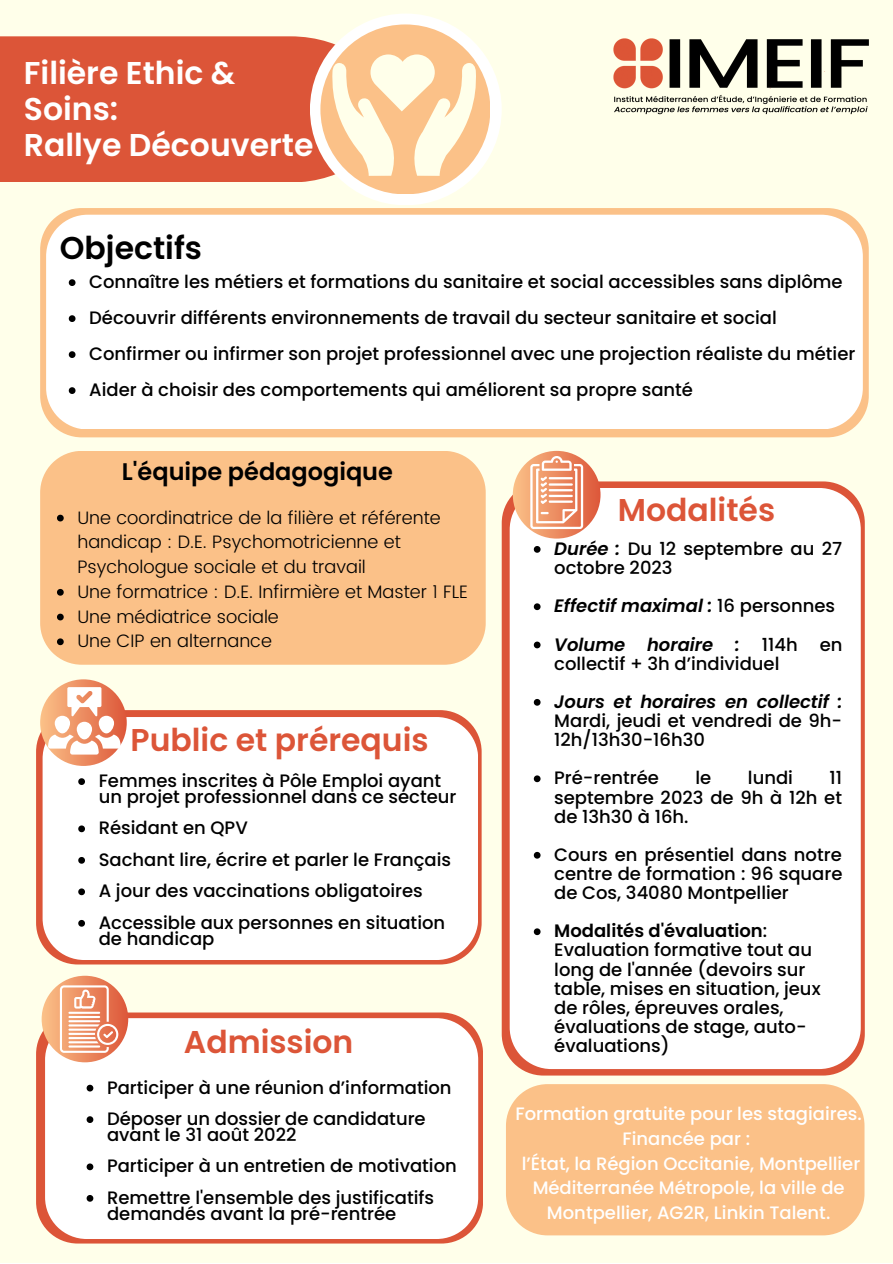
<style>
.page{position:relative;width:893px;height:1264px;background:#fff}
.page>*{position:absolute;margin:0;border:0;box-sizing:border-box;transform-origin:0 0}
.t1{font:600 31.5px/36px "Poppins";color:#fff}
.t2{font:600 31.5px "Poppins";color:#dc5538}
.t3{font:600 31.5px "Poppins";color:#000}
.t4{font:600 24px "Poppins";color:#000}
.t5{font:500 18px/19px "Poppins";color:#000}
.t6{font:300 18px/24.8px "Poppins";color:#000}
.t7{font:500 18px/24.8px "Poppins";color:#fff;text-align:center}
.t8{font:italic 600 18px "Poppins";color:#000}
.s1{font-weight:600;font-style:italic}
.s2{font-weight:500;font-style:normal}
.s3{font-weight:600}
</style>
<div class="page">
<div style="left:0;top:0;width:892px;height:1262px;background:#ffffea"></div>
<img style="left:613px;top:38px;width:256px;height:77px">
<div style="left:40px;top:451px;width:445px;height:213px;background:#fbc188"></div>
<div style="left:36px;top:710px;width:445px;height:254px;background:#dc5538;border-radius:42px"></div>
<div style="left:43px;top:717px;width:435px;height:242px;background:#fff;border-radius:42px"></div>
<svg style="left:40px;top:679px;width:87px;height:87px;background:#ec9066"></svg>
<div style="left:77px;top:721px;width:15px;height:18px;background:#fff;border-radius:8px"></div>
<div style="left:55px;top:715px;width:15px;height:18px;background:#fff;border-radius:8px"></div>
<div style="left:99px;top:715px;width:15px;height:18px;background:#fff;border-radius:8px"></div>
<svg style="left:48px;top:734px;width:73px;height:20px"></svg>
<svg style="left:67px;top:687px;width:34px;height:29px"></svg>
<div style="left:506px;top:1084px;width:358px;height:151px;background:#fbc188"></div>
<svg style="left:501px;top:481px;width:363px;height:594px;background:#df664a"></svg>
<div style="left:509px;top:488px;width:351px;height:581px;background:#fff"></div>
<div style="left:512px;top:451px;width:88px;height:87px;background:linear-gradient(to right,#fbc58e,#dd5a3c);border-radius:50%"></div>
<svg style="left:530px;top:456px;width:53px;height:73px;background:#f2b497"></svg>
<svg style="left:36px;top:1012px;width:446px;height:231px;background:#e3785d"></svg>
<div style="left:45px;top:1018px;width:433px;height:220px;background:#fff"></div>
<svg style="left:42px;top:975px;width:86px;height:87px;background:#ef9a6e"></svg>
<svg style="left:60px;top:985px;width:58px;height:67px;background:#f0ac90"></svg>
<div style="left:40px;top:208px;width:828px;height:229px;background:#fbc188;border-radius:42px"></div>
<div style="left:46px;top:215px;width:816px;height:214px;background:#fff;border-radius:42px"></div>
<div style="left:0;top:36px;width:342px;height:146px;background:#dc5538"></div>
<div style="left:310px;top:14px;width:191px;height:191px;background:#fff;border-radius:50%"></div>
<div style="left:320px;top:24px;width:170px;height:170px;background:#fbc188;border-radius:50%"></div>
<svg style="left:330px;top:54px;width:148px;height:122px"></svg>
<svg style="left:78px;top:778px;width:7px;height:7px"></svg>
<svg style="left:78px;top:825px;width:7px;height:7px"></svg>
<svg style="left:78px;top:857px;width:7px;height:6px"></svg>
<svg style="left:78px;top:888px;width:7px;height:7px"></svg>
<svg style="left:78px;top:920px;width:7px;height:6px"></svg>
<svg style="left:87px;top:1084px;width:6px;height:7px"></svg>
<svg style="left:87px;top:1116px;width:6px;height:6px"></svg>
<svg style="left:87px;top:1163px;width:6px;height:7px"></svg>
<svg style="left:87px;top:1194px;width:6px;height:7px"></svg>
<svg style="left:533px;top:546px;width:7px;height:6px"></svg>
<svg style="left:533px;top:603px;width:7px;height:7px"></svg>
<svg style="left:533px;top:641px;width:7px;height:7px"></svg>
<svg style="left:533px;top:699px;width:7px;height:6px"></svg>
<svg style="left:533px;top:775px;width:7px;height:7px"></svg>
<svg style="left:533px;top:851px;width:7px;height:7px"></svg>
<svg style="left:533px;top:928px;width:7px;height:7px"></svg>
<svg style="left:69px;top:279px;width:6px;height:7px"></svg>
<svg style="left:69px;top:315px;width:6px;height:7px"></svg>
<svg style="left:69px;top:351px;width:6px;height:7px"></svg>
<svg style="left:69px;top:387px;width:6px;height:7px"></svg>
<svg style="left:57px;top:514px;width:7px;height:7px"></svg>
<svg style="left:57px;top:589px;width:7px;height:6px"></svg>
<svg style="left:57px;top:613px;width:7px;height:7px"></svg>
<svg style="left:57px;top:638px;width:7px;height:7px"></svg>
<p class="t1" style="left:24px;top:55px;width:213px">Filière Ethic &amp;<br>Soins:</p>
<p class="t1" style="left:24px;top:126px;width:291px">Rallye Découverte</p>
<p class="t3" style="left:60px;top:226px;width:144px">Objectifs</p>
<p class="t5" style="left:89px;top:272px;width:755px">Connaître les métiers et formations du sanitaire et social accessibles sans diplôme</p>
<p class="t5" style="left:89px;top:308px;width:689px">Découvrir différents environnements de travail du secteur sanitaire et social</p>
<p class="t5" style="left:89px;top:344px;width:767px">Confirmer ou infirmer son projet professionnel avec une projection réaliste du métier</p>
<p class="t5" style="left:89px;top:380px;width:605px">Aider à choisir des comportements qui améliorent sa propre santé</p>
<p class="t4" style="left:122px;top:455px;width:272px">L'équipe pédagogique</p>
<p class="t6" style="left:77px;top:505px;width:365px">Une coordinatrice de la filière et référente handicap : D.E. Psychomotricienne et<br>Psychologue sociale et du travail</p>
<p class="t6" style="left:77px;top:579px;width:392px">Une formatrice : D.E. Infirmière et Master 1 FLE</p>
<p class="t6" style="left:77px;top:604px;width:203px">Une médiatrice sociale</p>
<p class="t6" style="left:77px;top:629px;width:196px">Une CIP en alternance</p>
<p class="t2" style="left:130px;top:718px;width:299px">Public et prérequis</p>
<p class="t5" style="left:99px;top:773px;width:359px;line-height:15.8px">Femmes inscrites à Pôle Emploi ayant un projet professionnel dans ce secteur</p>
<p class="t5" style="left:99px;top:818px;width:151px">Résidant en QPV</p>
<p class="t5" style="left:99px;top:850px;width:354px">Sachant lire, écrire et parler le Français</p>
<p class="t5" style="left:99px;top:881px;width:325px">A jour des vaccinations obligatoires</p>
<p class="t5" style="left:99px;top:914px;width:348px;line-height:15.8px">Accessible aux personnes en situation de handicap</p>
<p class="t2" style="left:184px;top:1020px;width:171px">Admission</p>
<p class="t5" style="left:107px;top:1077px;width:346px">Participer à une réunion d’information</p>
<p class="t5" style="left:107px;top:1111px;width:320px;line-height:15.8px">Déposer un dossier de candidature avant le 31 août 2022</p>
<p class="t5" style="left:107px;top:1156px;width:351px">Participer à un entretien de motivation</p>
<p class="t5" style="left:107px;top:1189px;width:328px;line-height:15.8px">Remettre l'ensemble des justificatifs demandés avant la pré-rentrée</p>
<p class="t2" style="left:617px;top:487px;width:159px">Modalités</p>
<p class="t5" style="left:554px;top:539px;width:289px"><span class="s1">Durée :</span> Du 12 septembre au 27 octobre 2023</p>
<p class="t8" style="left:554px;top:593px;width:282px">Effectif maximal : <span class="s2">16 personnes</span></p>
<p class="t5" style="left:554px;top:634px;width:290px"><span class="s1">Volume horaire :</span> 114h en collectif + 3h d’individuel</p>
<p class="t5" style="left:554px;top:692px;width:290px;text-align:justify"><span class="s1">Jours et horaires en collectif :<br></span>Mardi, jeudi et vendredi de 9h-12h/13h30-16h30</p>
<p class="t5" style="left:554px;top:768px;width:106px">Pré-rentrée</p>
<p class="t5" style="left:695px;top:768px;width:17px">le</p>
<p class="t5" style="left:748px;top:768px;width:47px">lundi</p>
<p class="t5" style="left:554px;top:768px;width:289px;text-align:justify;text-indent:275px">11 septembre 2023 de 9h à 12h et de 13h30 à 16h.</p>
<p class="t5" style="left:554px;top:845px;width:290px;text-align:justify">Cours en présentiel dans notre centre de formation : 96 square de Cos, 34080 Montpellier</p>
<p class="t5" style="left:554px;top:921px;width:268px"><span class="s3">Modalités d'évaluation</span>:<br>Evaluation formative tout au long de l'année (devoirs sur table, mises en situation, jeux de rôles, épreuves orales, évaluations de stage, auto&shy;évaluations)</p>
<p class="t7" style="left:515px;top:1101px;width:348px">Formation gratuite pour les stagiaires.<br>Financée par :</p>
<p class="t7" style="left:521px;top:1150px;width:340px">l’État, la Région Occitanie, Montpellier<br>Méditerranée Métropole, la ville de<br>Montpellier, AG2R, Linkin Talent.</p>
</div>
